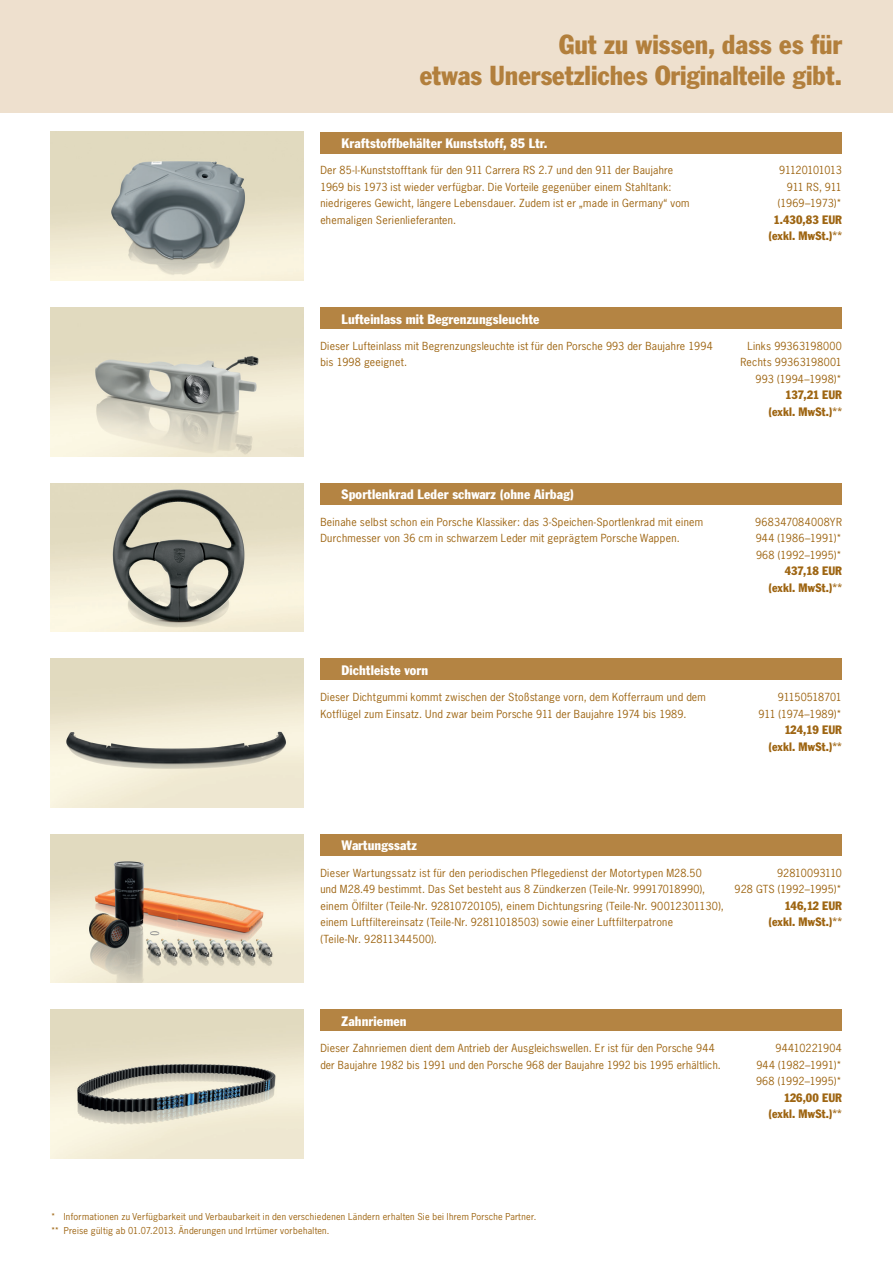
<style>
.page{position:relative;width:893px;height:1263px;background:#fff}
.page>*{position:absolute;margin:0;border:0;box-sizing:border-box;transform-origin:0 0}
.t1{font:condensed 27px/31.5px "Porsche Franklin Gothic";color:#b27f3c;text-align:right}
.t2{font:condensed 13.5px "Porsche Franklin Gothic";letter-spacing:.01em;color:#fff}
.t3{font:condensed 12px/16.5px "Porsche Franklin Gothic";letter-spacing:.01em;color:#9e6512;text-align:right}
.t4{font:10.5px/16.5px "Porsche News Gothic";letter-spacing:.025em;color:#9e6512}
.t5{font:10.5px/16.5px "Porsche News Gothic";letter-spacing:-.025em;color:#9e6512;text-align:right}
.t6{font:10.5px/16.5px "Porsche News Gothic";letter-spacing:.005em;color:#9e6512;text-align:right}
.t7{font:9px/13.5px "Porsche News Gothic";letter-spacing:.03em;color:#9e6512}
</style>
<div class="page">
<img style="left:51px;top:483px;width:252px;height:149px">
<img style="left:51px;top:658px;width:252px;height:149px">
<img style="left:51px;top:834px;width:252px;height:149px">
<img style="left:51px;top:307px;width:252px;height:149px">
<img style="left:51px;top:132px;width:252px;height:149px">
<img style="left:51px;top:1009px;width:252px;height:149px">
<div style="left:320px;top:483px;width:522px;height:21px;background:#b48443"></div>
<div style="left:320px;top:658px;width:522px;height:22px;background:#b48443"></div>
<div style="left:320px;top:834px;width:522px;height:21px;background:#b48443"></div>
<div style="left:0;top:0;width:893px;height:112px;background:#eee0ce"></div>
<div style="left:320px;top:307px;width:522px;height:22px;background:#b48443"></div>
<div style="left:320px;top:132px;width:522px;height:21px;background:#b48443"></div>
<div style="left:320px;top:1009px;width:522px;height:22px;background:#b48443"></div>
<h1 class="t1" style="left:420px;top:29px;width:423px">Gut zu wissen, dass es für<br>etwas Unersetzliches Originalteile gibt.</h1>
<p class="t2" style="left:342px;top:135px;width:207px">Kraftstoffbehälter Kunststoff, 85 Ltr.</p>
<p class="t4" style="left:320px;top:162px;width:371px">Der 85-l-Kunststofftank für den 911 Carrera RS 2.7 und den 911 der Baujahre 1969 bis 1973 ist wieder verfügbar. Die Vorteile gegenüber einem Stahltank: niedrigeres Gewicht, längere Lebensdauer. Zudem ist er „made in Germany“ vom ehemaligen Serienlieferanten.</p>
<p class="t5" style="left:778px;top:162px;width:66px">91120101013<br>911 RS, 911 (1969–1973)*</p>
<p class="t3" style="left:768px;top:211px;width:75px;text-align:center">1.430,83 EUR (exkl. MwSt.)**</p>
<p class="t2" style="left:342px;top:310px;width:199px">Lufteinlass mit Begrenzungsleuchte</p>
<p class="t4" style="left:320px;top:338px;width:394px">Dieser Lufteinlass mit Begrenzungsleuchte ist für den Porsche 993 der Baujahre 1994 bis 1998 geeignet.</p>
<p class="t4" style="left:740px;top:338px;width:103px;text-align:right">Links 99363198000<br>Rechts 99363198001<br>993 (1994–1998)*</p>
<p class="t3" style="left:768px;top:387px;width:75px">137,21 EUR (exkl. MwSt.)**</p>
<p class="t2" style="left:342px;top:486px;width:234px">Sportlenkrad Leder schwarz (ohne Airbag)</p>
<p class="t4" style="left:320px;top:513px;width:384px">Beinahe selbst schon ein Porsche Klassiker: das 3-Speichen-Sportlenkrad mit einem<br>Durchmesser von 36 cm in schwarzem Leder mit geprägtem Porsche Wappen.</p>
<p class="t4" style="left:755px;top:513px;width:88px;text-align:justify">968347084008YR 944 (1986–1991)* 968 (1992–1995)*</p>
<p class="t3" style="left:768px;top:562px;width:75px">437,18 EUR (exkl. MwSt.)**</p>
<p class="t2" style="left:342px;top:661px;width:88px">Dichtleiste vorn</p>
<p class="t4" style="left:320px;top:689px;width:387px">Dieser Dichtgummi kommt zwischen der Stoßstange vorn, dem Kofferraum und dem<br>Kotflügel zum Einsatz. Und zwar beim Porsche 911 der Baujahre 1974 bis 1989.</p>
<p class="t5" style="left:759px;top:689px;width:85px">91150518701<br>911 (1974–1989)*</p>
<p class="t3" style="left:768px;top:721px;width:75px">124,19 EUR (exkl. MwSt.)**</p>
<p class="t2" style="left:342px;top:837px;width:77px">Wartungssatz</p>
<p class="t4" style="left:320px;top:864px;width:405px">Dieser Wartungssatz ist für den periodischen Pflegedienst der Motortypen M28.50<br>und M28.49 bestimmt. Das Set besteht aus 8 Zündkerzen (Teile-Nr. 99917018990), einem Ölfilter (Teile-Nr. 92810720105), einem Dichtungsring (Teile-Nr. 90012301130), einem Luftfiltereinsatz (Teile-Nr. 92811018503) sowie einer Luftfilter patrone<br>(Teile-Nr. 92811344500).</p>
<p class="t6" style="left:734px;top:864px;width:109px">92810093110<br>928 GTS (1992–1995)*</p>
<p class="t3" style="left:768px;top:897px;width:75px">146,12 EUR (exkl. MwSt.)**</p>
<p class="t2" style="left:342px;top:1012px;width:67px">Zahnriemen</p>
<p class="t2" style="left:342px;top:1014px;width:67px">Zahnriemen</p>
<p class="t4" style="left:320px;top:1040px;width:402px">Dieser Zahnriemen dient dem Antrieb der Ausgleichswellen. Er ist für den Porsche 944 der Baujahre 1982 bis 1991 und den Porsche 968 der Baujahre 1992 bis 1995 erhältlich.</p>
<p class="t4" style="left:756px;top:1040px;width:87px;text-align:justify;text-indent:20px">94410221904<br>944 (1982–1991)* 968 (1992–1995)*</p>
<p class="t3" style="left:768px;top:1089px;width:75px">126,00 EUR (exkl. MwSt.)**</p>
<p class="t7" style="left:51px;top:1210px;width:487px">* Informationen zu Verfügbarkeit und Verbaubarkeit in den verschiedenen Ländern erhalten Sie bei Ihrem Porsche Partner. ** Preise gültig ab 01.07.2013. Änderungen und Irrtümer vorbehalten.</p>
</div>
